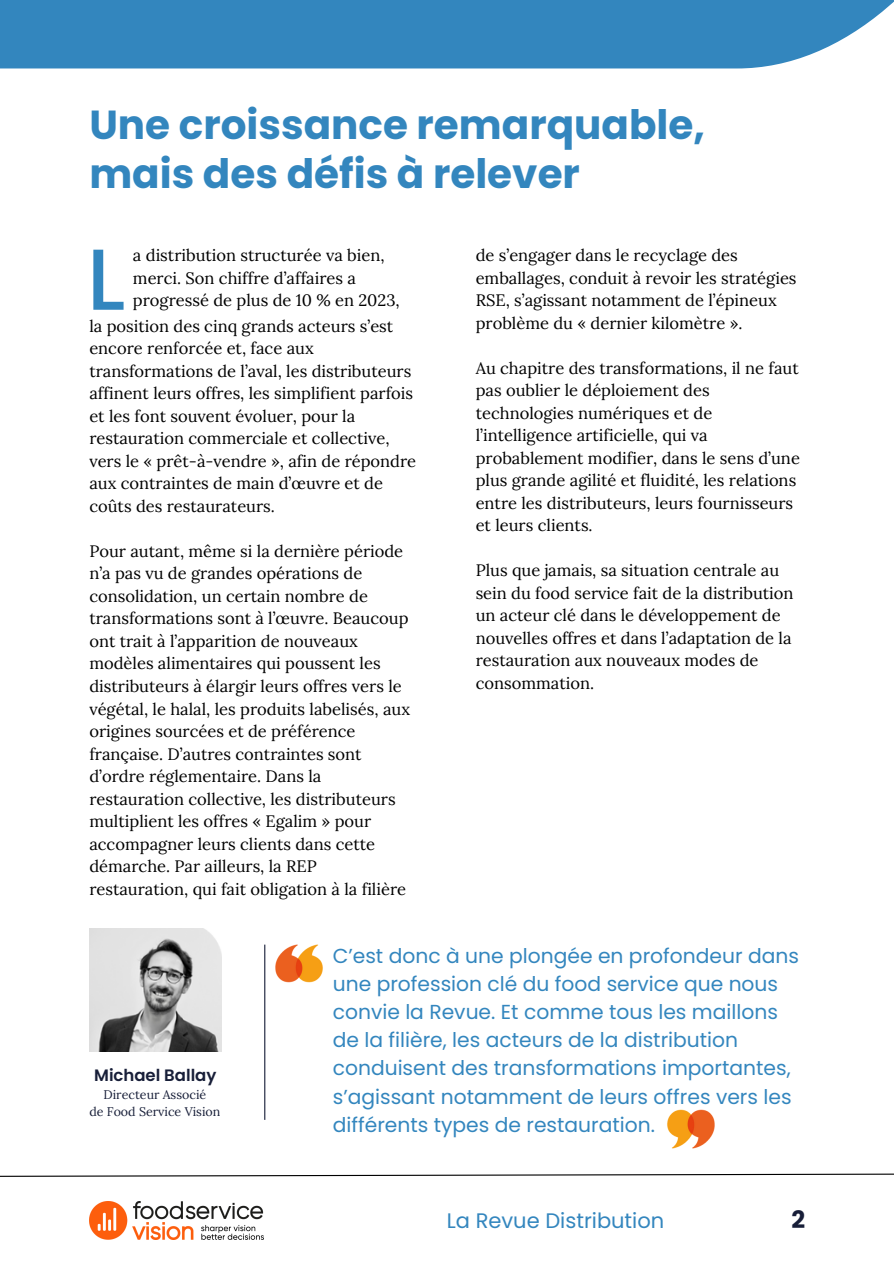
<style>
.page{position:relative;width:894px;height:1264px;background:#fff}
.page>*{position:absolute;margin:0;border:0;box-sizing:border-box;transform-origin:0 0}
.t1{font:500 86.4px "Poppins";color:#3386be}
.t2{font:700 40.5px/48.3px "Poppins";color:#3386be}
.t3{font:700 24px "Poppins";color:#171e38}
.t4{font:21px "Poppins";color:#3386be}
.t5{font:20.25px/28.2px "Poppins";color:#3386be}
.t6{font:16.5px/22.5px "Lora";color:#000}
.t7{font:600 16.5px "Poppins";color:#171e38}
.t8{font:12.45px "Lora";color:#171e38}
</style>
<div class="page">
<div style="left:0;top:0;width:893px;height:68px;background:#3386be"></div>
<svg style="left:0;top:1173px;width:893px;height:4px"></svg>
<img style="left:89px;top:1201px;width:175px;height:38px">
<hr style="left:264px;top:944px;width:1px;height:175px;background:#171e38">
<img style="left:667px;top:1109px;width:48px;height:39px">
<img style="left:275px;top:944px;width:48px;height:38px">
<img style="left:89px;top:928px;width:132px;height:123px">
<h4 class="t2" style="left:89px;top:101px;width:617px">Une croissance remarquable, mais des défis à relever</h4>
<h4 class="t6" style="left:133px;top:244px;width:268px">a distribution structurée va bien, merci. Son chiffre d’affaires a progressé de plus de 10 % en 2023,</h4>
<h3 class="t1" style="left:87px;top:219px;width:40px">L</h3>
<p class="t6" style="left:89px;top:314px;width:328px">la position des cinq grands acteurs s’est encore renforcée et, face aux transformations de l’aval, les distributeurs affinent leurs offres, les simplifient parfois et les font souvent évoluer, pour la restauration commerciale et collective, vers le « prêt-à-vendre », afin de répondre aux contraintes de main d’œuvre et de coûts des restaurateurs.</p>
<p class="t6" style="left:89px;top:539px;width:322px">Pour autant, même si la dernière période n’a pas vu de grandes opérations de consolidation, un certain nombre de transformations sont à l’œuvre. Beaucoup ont trait à l’apparition de nouveaux modèles alimentaires qui poussent les distributeurs à élargir leurs offres vers le végétal, le halal, les produits labelisés, aux origines sourcées et de préférence française. D’autres contraintes sont d’ordre réglementaire. Dans la restauration collective, les distributeurs multiplient les offres « Egalim » pour accompagner leurs clients dans cette démarche. Par ailleurs, la REP restauration, qui fait obligation à la filière</p>
<p class="t6" style="left:475px;top:244px;width:322px">de s’engager dans le recyclage des emballages, conduit à revoir les stratégies RSE, s’agissant notamment de l’épineux problème du « dernier kilomètre ».</p>
<h2 class="t6" style="left:475px;top:356px;width:325px">Au chapitre des transformations, il ne faut pas oublier le déploiement des technologies numériques et de l’intelligence artificielle, qui va probablement modifier, dans le sens d’une plus grande agilité et fluidité, les relations entre les distributeurs, leurs fournisseurs et leurs clients.</h2>
<p class="t6" style="left:475px;top:559px;width:319px">Plus que jamais, sa situation centrale au sein du food service fait de la distribution un acteur clé dans le développement de nouvelles offres et dans l’adaptation de la restauration aux nouveaux modes de consommation.</p>
<p class="t7" style="left:94px;top:1063px;width:124px">Michael Ballay</p>
<h2 class="t8" style="left:103px;top:1086px;width:104px">Directeur Associé</h2>
<p class="t8" style="left:89px;top:1103px;width:132px">de Food Service Vision</p>
<p class="t5" style="left:332px;top:941px;width:467px">C’est donc à une plongée en profondeur dans une profession clé du food service que nous convie la Revue. Et comme tous les maillons de la filière, les acteurs de la distribution conduisent des transformations importantes, s’agissant notamment de leurs offres vers les différents types de restauration.</p>
<h4 class="t4" style="left:446px;top:1205px;width:219px">La Revue Distribution</h4>
<p class="t3" style="left:791px;top:1202px;width:15px">2</p>
</div>
